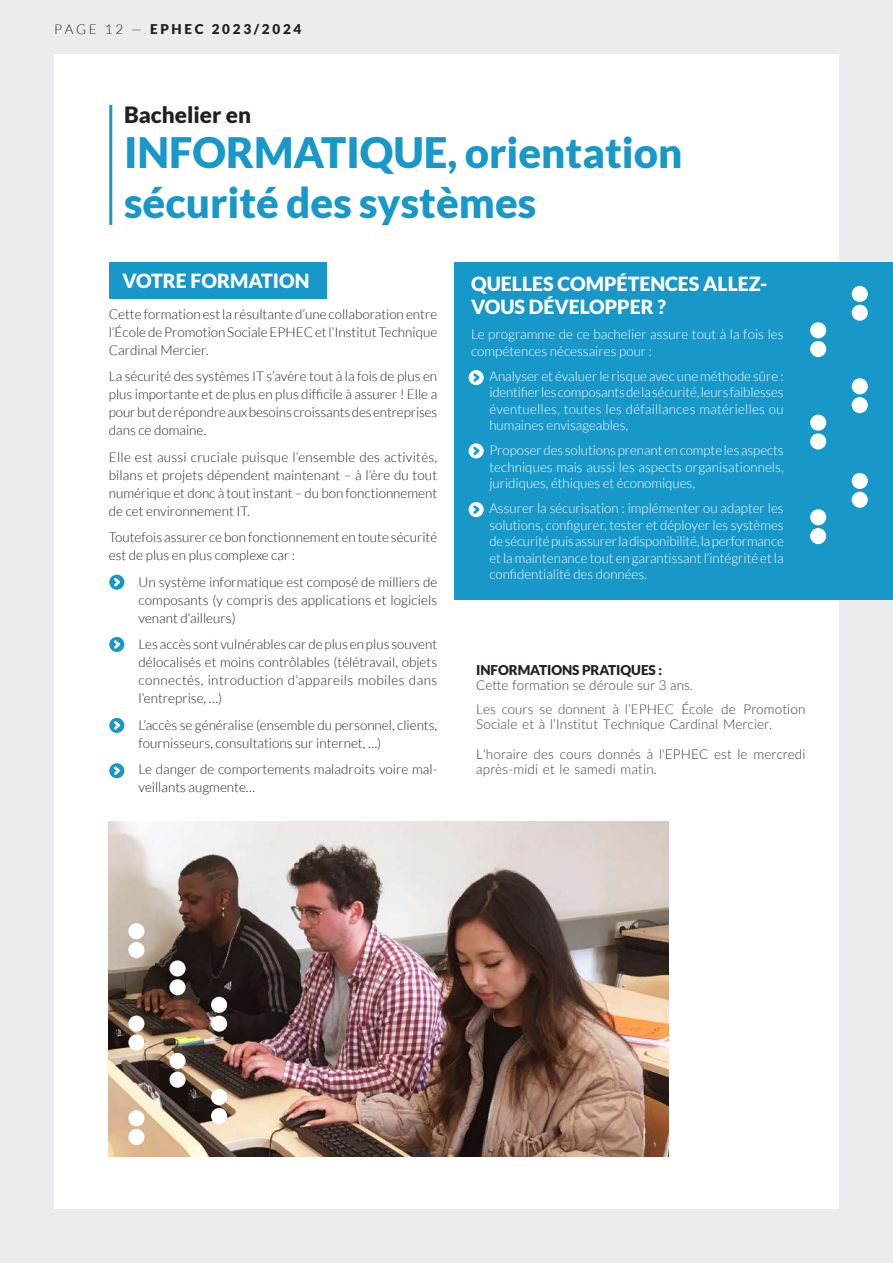
<style>
.page{position:relative;width:893px;height:1263px;background:#ececee}
.page>*{position:absolute;margin:0;border:0;box-sizing:border-box;transform-origin:0 0}
.t1{font:900 42px/50.4px "Lato";color:#1898c8}
.t2{font:900 22.5px "Lato";color:#231f20}
.t3{font:900 19.5px/23.4px "Lato";color:#fff}
.t4{font:300 13.5px/18px "Lato";color:#231f20;text-align:justify}
.t5{font:300 13.5px/16.5px "Lato";color:#fff;text-align:justify}
.t6{font:300 13.5px/23.5px "Lato";letter-spacing:.01em;color:#3e3e3f}
.t7{font:900 13.5px "Lato";letter-spacing:-.005em;color:#231f20}
.t8{font:900 13.5px "Lato";letter-spacing:.2em;color:#231f20}
.s1{font-weight:300}
</style>
<div class="page">
<div style="left:54px;top:54px;width:785px;height:1155px;background:#fff"></div>
<div style="left:454px;top:262px;width:439px;height:338px;background:#1898c8"></div>
<hr style="left:109px;top:105px;width:3px;height:120px;background:#1898c8">
<div style="left:109px;top:262px;width:218px;height:37px;background:#1898c8"></div>
<div style="left:469px;top:370px;width:15px;height:15px;background:#fff;border-radius:50%"></div>
<svg style="left:473px;top:373px;width:6px;height:9px"></svg>
<div style="left:109px;top:575px;width:15px;height:15px;background:#1898c8;border-radius:50%"></div>
<svg style="left:114px;top:578px;width:6px;height:8px"></svg>
<div style="left:109px;top:637px;width:15px;height:15px;background:#1898c8;border-radius:50%"></div>
<svg style="left:114px;top:640px;width:6px;height:9px"></svg>
<div style="left:109px;top:718px;width:15px;height:15px;background:#1898c8;border-radius:50%"></div>
<svg style="left:114px;top:721px;width:6px;height:8px"></svg>
<div style="left:109px;top:763px;width:15px;height:15px;background:#1898c8;border-radius:50%"></div>
<svg style="left:114px;top:766px;width:6px;height:9px"></svg>
<div style="left:469px;top:443px;width:15px;height:15px;background:#fff;border-radius:50%"></div>
<svg style="left:473px;top:447px;width:6px;height:8px"></svg>
<div style="left:469px;top:502px;width:15px;height:15px;background:#fff;border-radius:50%"></div>
<svg style="left:473px;top:505px;width:6px;height:9px"></svg>
<img style="left:109px;top:822px;width:560px;height:335px">
<div style="left:852px;top:286px;width:16px;height:16px;background:#fff;border-radius:50%"></div>
<div style="left:852px;top:305px;width:16px;height:16px;background:#fff;border-radius:50%"></div>
<div style="left:810px;top:322px;width:16px;height:16px;background:#fff;border-radius:50%"></div>
<div style="left:810px;top:341px;width:16px;height:16px;background:#fff;border-radius:50%"></div>
<div style="left:852px;top:378px;width:16px;height:16px;background:#fff;border-radius:50%"></div>
<div style="left:852px;top:397px;width:16px;height:16px;background:#fff;border-radius:50%"></div>
<div style="left:810px;top:415px;width:16px;height:16px;background:#fff;border-radius:50%"></div>
<div style="left:810px;top:433px;width:16px;height:16px;background:#fff;border-radius:50%"></div>
<div style="left:852px;top:473px;width:16px;height:16px;background:#fff;border-radius:50%"></div>
<div style="left:852px;top:492px;width:16px;height:16px;background:#fff;border-radius:50%"></div>
<div style="left:810px;top:509px;width:16px;height:16px;background:#fff;border-radius:50%"></div>
<div style="left:810px;top:528px;width:16px;height:16px;background:#fff;border-radius:50%"></div>
<div style="left:128px;top:923px;width:16px;height:16px;background:#fff;border-radius:50%"></div>
<div style="left:128px;top:942px;width:16px;height:16px;background:#fff;border-radius:50%"></div>
<div style="left:170px;top:960px;width:16px;height:16px;background:#fff;border-radius:50%"></div>
<div style="left:170px;top:979px;width:16px;height:16px;background:#fff;border-radius:50%"></div>
<div style="left:211px;top:997px;width:16px;height:16px;background:#fff;border-radius:50%"></div>
<div style="left:211px;top:1015px;width:16px;height:17px;background:#fff;border-radius:50%"></div>
<div style="left:128px;top:1015px;width:16px;height:17px;background:#fff;border-radius:50%"></div>
<div style="left:128px;top:1034px;width:16px;height:16px;background:#fff;border-radius:50%"></div>
<div style="left:170px;top:1053px;width:16px;height:16px;background:#fff;border-radius:50%"></div>
<div style="left:170px;top:1072px;width:16px;height:16px;background:#fff;border-radius:50%"></div>
<div style="left:211px;top:1089px;width:16px;height:16px;background:#fff;border-radius:50%"></div>
<div style="left:211px;top:1108px;width:16px;height:16px;background:#fff;border-radius:50%"></div>
<div style="left:128px;top:1110px;width:16px;height:16px;background:#fff;border-radius:50%"></div>
<div style="left:128px;top:1129px;width:16px;height:16px;background:#fff;border-radius:50%"></div>
<p class="t8" style="left:54px;top:21px;width:249px"><span class="s1">PAGE 12 —</span> EPHEC 2023/2024</p>
<h2 class="t2" style="left:124px;top:101px;width:129px">Bachelier en</h2>
<h1 class="t1" style="left:124px;top:126px;width:560px">INFORMATIQUE, orientation sécurité des systèmes</h1>
<h3 class="t3" style="left:122px;top:269px;width:189px">VOTRE FORMATION</h3>
<p class="t4" style="left:109px;top:305px;width:330px">Cette formation est la résultante d’une collaboration entre l’École de Promotion Sociale EPHEC et l’Institut Technique Cardinal Mercier.</p>
<p class="t4" style="left:109px;top:367px;width:330px">La sécurité des systèmes IT s’avère tout à la fois de plus en plus importante et de plus en plus difficile à assurer ! Elle a pour but de répondre aux besoins croissants des entreprises dans ce domaine.</p>
<p class="t4" style="left:109px;top:448px;width:330px">Elle est aussi cruciale puisque l’ensemble des activités, bilans et projets dépendent maintenant – à l’ère du tout numérique et donc à tout instant – du bon fonctionnement de cet environnement IT.</p>
<p class="t4" style="left:109px;top:528px;width:330px">Toutefois assurer ce bon fonctionnement en toute sécurité est de plus en plus complexe car :</p>
<p class="t4" style="left:139px;top:573px;width:300px">Un système informatique est composé de milliers de composants (y compris des applications et logiciels venant d’ailleurs)</p>
<p class="t4" style="left:139px;top:635px;width:300px">Les accès sont vulnérables car de plus en plus souvent délocalisés et moins contrôlables (télétravail, objets connectés, introduction d’appareils mobiles dans l’entreprise, …)</p>
<p class="t4" style="left:139px;top:716px;width:300px">L’accès se généralise (ensemble du personnel, clients, fournisseurs, consultations sur internet, …)</p>
<p class="t4" style="left:139px;top:760px;width:300px">Le danger de comportements maladroits voire mal&shy;veillants augmente…</p>
<h3 class="t3" style="left:471px;top:272px;width:298px">QUELLES COMPÉTENCES ALLEZ-<br>VOUS DÉVELOPPER ?</h3>
<p class="t5" style="left:471px;top:326px;width:314px">Le programme de ce bachelier assure tout à la fois les compétences nécessaires pour :</p>
<p class="t5" style="left:489px;top:368px;width:296px">Analyser et évaluer le risque avec une méthode sûre : identifier les composants de la sécurité, leurs faiblesses éventuelles, toutes les défaillances matérielles ou humaines envisageables,</p>
<p class="t5" style="left:489px;top:442px;width:296px">Proposer des solutions prenant en compte les aspects techniques mais aussi les aspects organisationnels, juridiques, éthiques et économiques,</p>
<p class="t5" style="left:489px;top:500px;width:296px">Assurer la sécurisation : implémenter ou adapter les solutions, configurer, tester et déployer les systèmes de sécurité puis assurer la disponibilité, la performance et la maintenance tout en garantissant l’intégrité et la confidentialité des données.</p>
<p class="t7" style="left:476px;top:662px;width:187px">INFORMATIONS PRATIQUES :</p>
<p class="t6" style="left:476px;top:673px;width:331px">Cette formation se déroule sur 3 ans.<br>Les cours se donnent à l’EPHEC École de Promotion</p>
<p class="t6" style="left:476px;top:712px;width:298px">Sociale et à l’Institut Technique Cardinal Mercier.</p>
<p class="t6" style="left:476px;top:746px;width:331px;line-height:15px">L'horaire des cours donnés à l'EPHEC est le mercredi après-midi et le samedi matin.</p>
</div>
